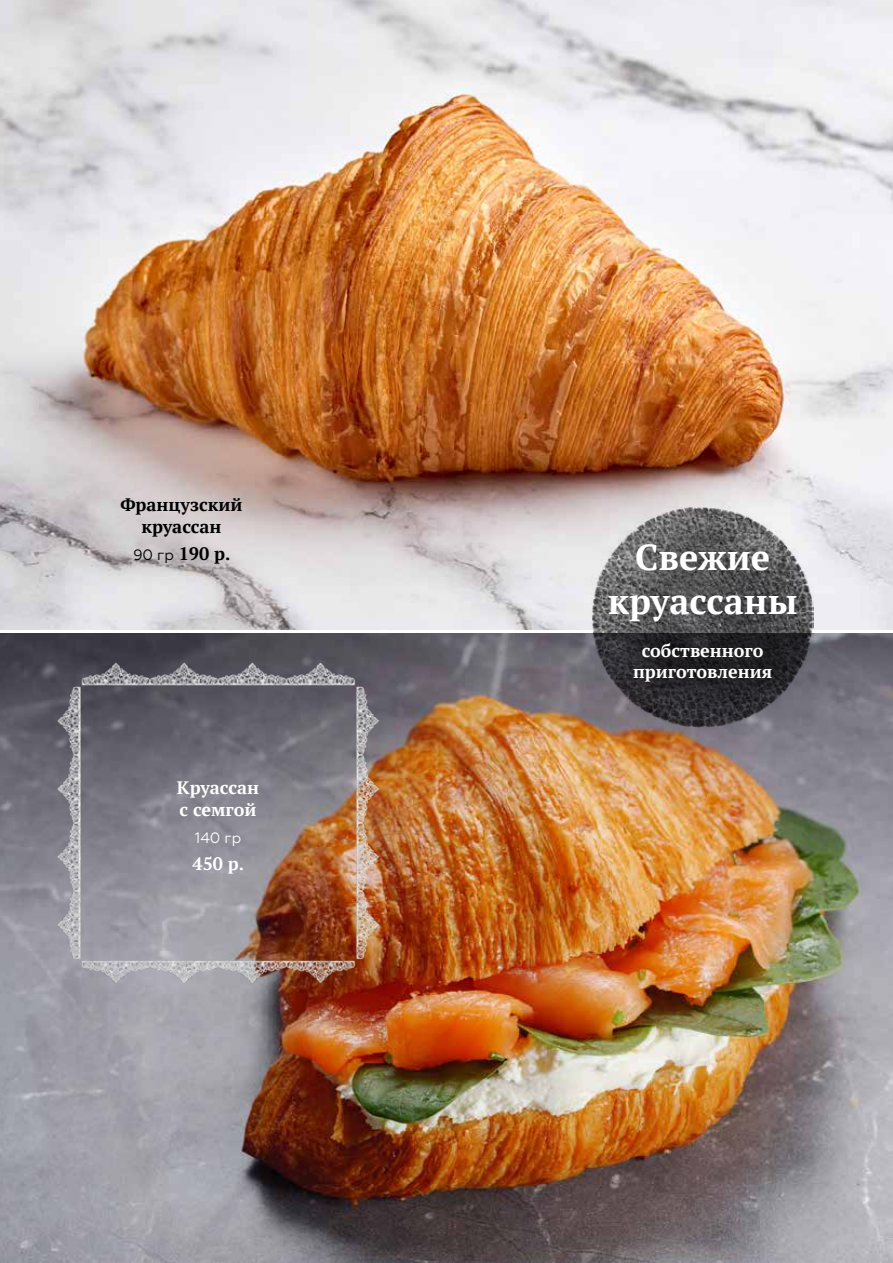
<style>
.page{position:relative;width:893px;height:1263px;background:#fff}
.page>*{position:absolute;margin:0;border:0;box-sizing:border-box;transform-origin:0 0}
.t1{font:700 36px/43.2px "PT Serif";color:#fff;text-align:center}
.t2{font:700 18px/21.6px "PT Serif";color:#fff}
.t3{font:700 18px/21.6px "PT Serif";color:#000;text-align:center}
.t4{font:15px "Geometria";color:#fff}
.s1{font-family:"Geometria";font-weight:400;font-size:15px}
</style>
<div class="page">
<img style="left:0;top:633px;width:893px;height:630px">
<img style="left:56px;top:661px;width:324px;height:324px">
<img style="left:0;top:0;width:893px;height:630px">
<img style="left:592px;top:506px;width:222px;height:223px">
<p class="t3" style="left:120px;top:494px;width:124px">Французский круассан</p>
<p class="t3" style="left:133px;top:543px;width:99px"><span class="s1">90 гр</span> 190 р.</p>
<p class="t2" style="left:177px;top:777px;width:84px">Круассан с семгой</p>
<p class="t4" style="left:195px;top:829px;width:48px">140 гр</p>
<p class="t2" style="left:192px;top:852px;width:53px">450 р.</p>
<h1 class="t1" style="left:608px;top:535px;width:192px">Свежие круассаны</h1>
<p class="t2" style="left:633px;top:639px;width:141px;text-align:center">собственного приготовления</p>
</div>
